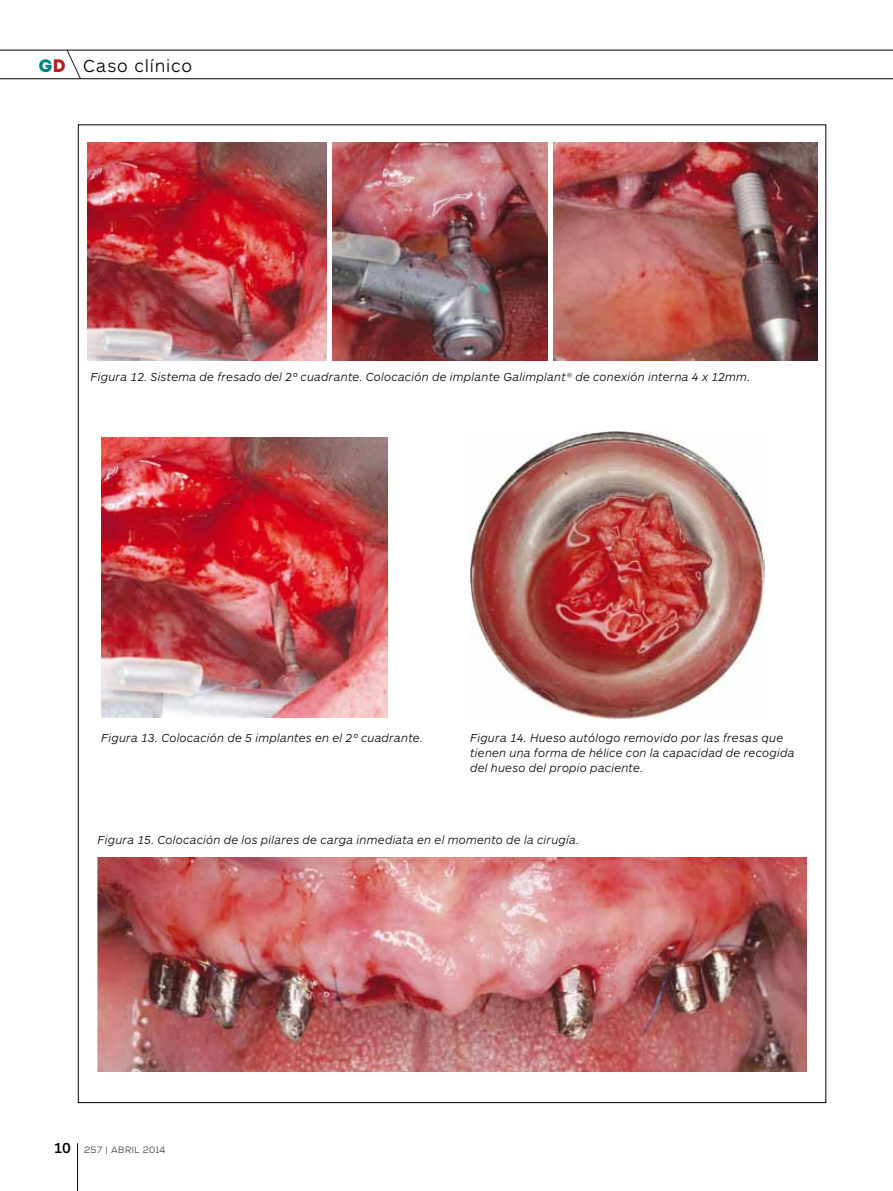
<style>
.page{position:relative;width:893px;height:1191px;background:#fff}
.page>*{position:absolute;margin:0;border:0;box-sizing:border-box;transform-origin:0 0}
.t1{font:300 18px "ARS Maquette Pro";letter-spacing:.045em;color:#000}
.t2{font:italic 300 12px/15px "ARS Maquette Pro";letter-spacing:.015em;color:#000}
.t3{font:300 9px "Nexa";letter-spacing:.075em;color:#000}
.s1{font-family:"Intro";font-weight:400;color:#00827c}
.s2{font-family:"Intro";font-weight:400;color:#b41c1d}
.s3{font-family:"ARS Maquette Pro";font-weight:500;font-size:15px}
</style>
<div class="page">
<hr style="left:77px;top:1143px;width:1px;height:48px;background:#000">
<svg style="left:0;top:50px;width:893px;height:29px"></svg>
<img style="left:98px;top:857px;width:709px;height:214px">
<img style="left:87px;top:142px;width:239px;height:219px">
<img style="left:333px;top:142px;width:214px;height:219px">
<img style="left:553px;top:142px;width:265px;height:219px">
<img style="left:101px;top:437px;width:286px;height:280px">
<img style="left:470px;top:431px;width:294px;height:288px">
<h1 class="t1" style="left:38px;top:54px;width:155px"><span class="s1">g</span><span class="s2">d</span> Caso clínico</h1>
<p class="t2" style="left:91px;top:369px;width:661px">Figura 12. Sistema de fresado del 2º cuadrante. Colocación de implante Galimplant® de conexión interna 4 x 12mm.</p>
<p class="t2" style="left:101px;top:730px;width:323px">Figura 13. Colocación de 5 implantes en el 2º cuadrante.</p>
<p class="t2" style="left:470px;top:729px;width:326px">Figura 14. Hueso autólogo removido por las fresas que tienen una forma de hélice con la capacidad de recogida del hueso del propio paciente.</p>
<p class="t2" style="left:98px;top:832px;width:483px">Figura 15. Colocación de los pilares de carga inmediata en el momento de la cirugía.</p>
<p class="t3" style="left:54px;top:1144px;width:113px"><span class="s3">10</span> 257 | abril 2014</p>
</div>
